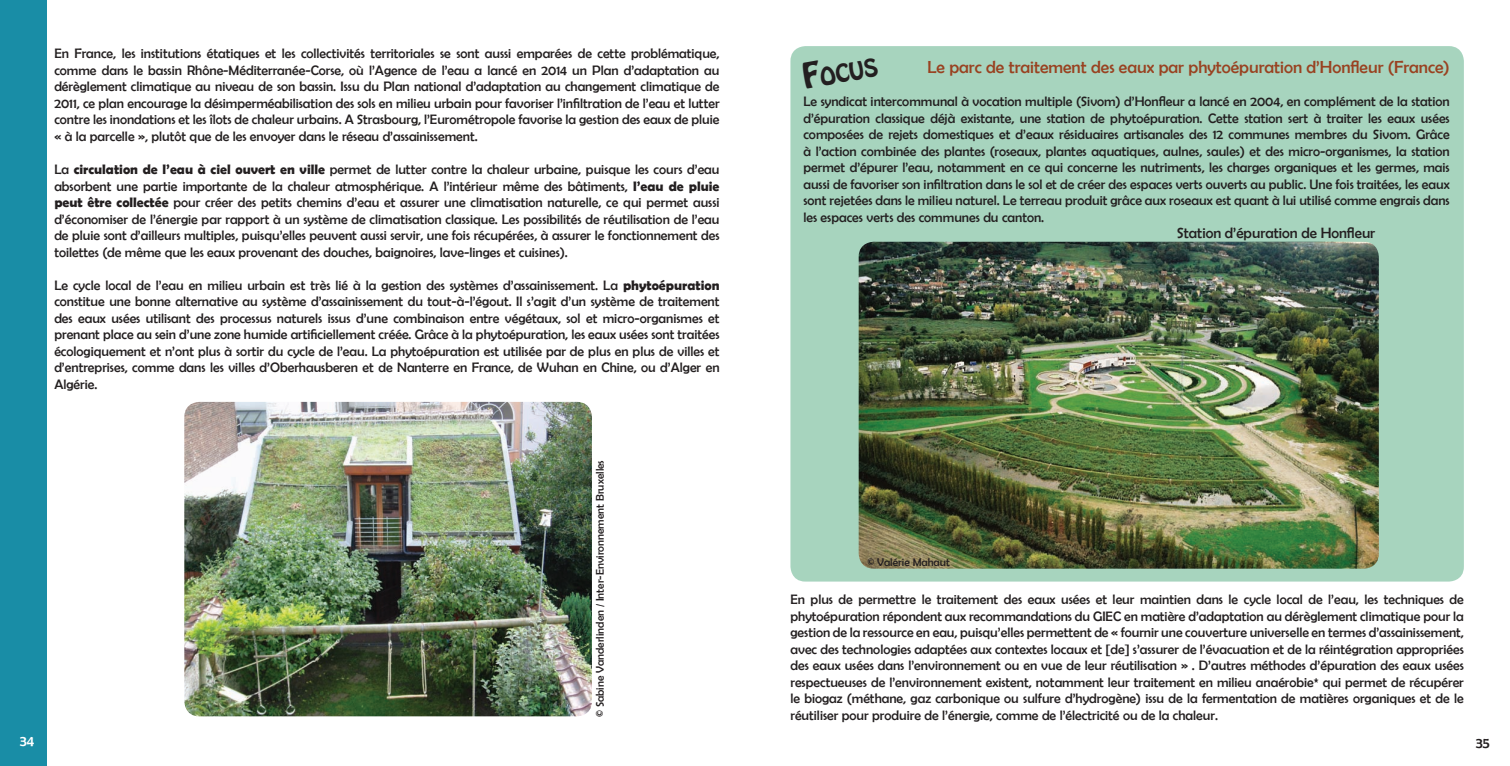
<style>
.page{position:relative;width:1510px;height:766px;background:#fff}
.page>*{position:absolute;margin:0;border:0;box-sizing:border-box;transform-origin:0 0}
.t1{font:21.88px "Hobo Std";color:#231f20}
.t2{font:17.5px "Berlin Sans FB";color:#994221}
.t3{font:15px "Berlin Sans FB";color:#231f20}
.t4{font:15px "Berlin Sans FB";color:#fff}
.t5{font:13.75px/16.5px "Berlin Sans FB";color:#231f20;text-align:justify}
.t6{font:11.25px "Berlin Sans FB";color:#231f20}
.s1{font-family:"Berlin Sans FB Demi";font-weight:700}
.s2{font-size:31.25px}
</style>
<div class="page">
<div style="left:790px;top:46px;width:673px;height:535px;background:#a7d4be;border-radius:15px"></div>
<div style="left:0;top:0;width:46px;height:765px;background:#198da6"></div>
<img style="left:858px;top:242px;width:520px;height:326px">
<img style="left:184px;top:402px;width:408px;height:314px">
<p class="t5" style="left:54px;top:45px;width:666px">En France, les institutions étatiques et les collectivités territoriales se sont aussi emparées de cette problématique, comme dans le bassin Rhône-Méditerranée-Corse, où l’Agence de l’eau a lancé en 2014 un Plan d’adaptation au dérèglement climatique au niveau de son bassin. Issu du Plan national d’adaptation au changement climatique de 2011, ce plan encourage la désimperméabilisation des sols en milieu urbain pour favoriser l’infiltration de l’eau et lutter contre les inondations et les îlots de chaleur urbains. A Strasbourg, l’Eurométropole favorise la gestion des eaux de pluie « à la parcelle », plutôt que de les envoyer dans le réseau d’assainissement.</p>
<p class="t5" style="left:54px;top:161px;width:666px">La <span class="s1">circulation de l’eau à ciel ouvert en ville</span> permet de lutter contre la chaleur urbaine, puisque les cours d’eau absorbent une partie importante de la chaleur atmosphérique. A l’intérieur même des bâtiments, <span class="s1">l’eau de pluie peut être collectée</span> pour créer des petits chemins d’eau et assurer une climatisation naturelle, ce qui permet aussi d’économiser de l’énergie par rapport à un système de climatisation classique. Les possibilités de réutilisation de l’eau de pluie sont d’ailleurs multiples, puisqu’elles peuvent aussi servir, une fois récupérées, à assurer le fonctionnement des toilettes (de même que les eaux provenant des douches, baignoires, lave-linges et cuisines).</p>
<p class="t5" style="left:54px;top:276px;width:666px">Le cycle local de l’eau en milieu urbain est très lié à la gestion des systèmes d’assainissement. La <span class="s1">phytoépuration </span>constitue une bonne alternative au système d’assainissement du tout-à-l’égout. Il s’agit d’un système de traitement des eaux usées utilisant des processus naturels issus d’une combinaison entre végétaux, sol et micro-organismes et prenant place au sein d’une zone humide artificiellement créée. Grâce à la phytoépuration, les eaux usées sont traitées écologiquement et n’ont plus à sortir du cycle de l’eau. La phytoépuration est utilisée par de plus en plus de villes et d’entreprises, comme dans les villes d’Oberhausberen et de Nanterre en France, de Wuhan en Chine, ou d’Alger en Algérie.</p>
<p class="t6" style="left:594px;top:717px;width:258px;rotate:-90deg">© Sabine Vanderlinden / Inter-Environnement Bruxelles</p>
<h1 class="t1" style="left:800px;top:65px;width:77px;rotate:-10deg"><span class="s2">F</span>ocus</h1>
<p class="t2" style="left:927px;top:57px;width:524px">Le parc de traitement des eaux par phytoépuration d’Honfleur (France)</p>
<p class="t5" style="left:803px;top:93px;width:648px">Le syndicat intercommunal à vocation multiple (Sivom) d’Honfleur a lancé en 2004, en complément de la station d’épuration classique déjà existante, une station de phytoépuration. Cette station sert à traiter les eaux usées composées de rejets domestiques et d’eaux résiduaires artisanales des 12 communes membres du Sivom. Grâce à l’action combinée des plantes (roseaux, plantes aquatiques, aulnes, saules) et des micro-organismes, la station permet d’épurer l’eau, notamment en ce qui concerne les nutriments, les charges organiques et les germes, mais aussi de favoriser son infiltration dans le sol et de créer des espaces verts ouverts au public. Une fois traitées, les eaux sont rejetées dans le milieu naturel. Le terreau produit grâce aux roseaux est quant à lui utilisé comme engrais dans les espaces verts des communes du canton.</p>
<p class="t6" style="left:867px;top:555px;width:84px">© Valérie Mahaut</p>
<p class="t3" style="left:1176px;top:225px;width:200px">Station d’épuration de Honfleur</p>
<p class="t5" style="left:790px;top:591px;width:675px">En plus de permettre le traitement des eaux usées et leur maintien dans le cycle local de l’eau, les techniques de phytoépuration répondent aux recommandations du GIEC en matière d’adaptation au dérèglement climatique pour la gestion de la ressource en eau, puisqu’elles permettent de « fournir une couverture universelle en termes d’assainissement, avec des technologies adaptées aux contextes locaux et [de] s’assurer de l’évacuation et de la réintégration appropriées des eaux usées dans l’environnement ou en vue de leur réutilisation » . D’autres méthodes d’épuration des eaux usées respectueuses de l’environnement existent, notamment leur traitement en milieu anaérobie* qui permet de récupérer le biogaz (méthane, gaz carbonique ou sulfure d’hydrogène) issu de la fermentation de matières organiques et de le réutiliser pour produire de l’énergie, comme de l’électricité ou de la chaleur.</p>
<p class="t4" style="left:20px;top:732px;width:16px">34</p>
<p class="t3" style="left:1475px;top:734px;width:16px">35</p>
</div>
